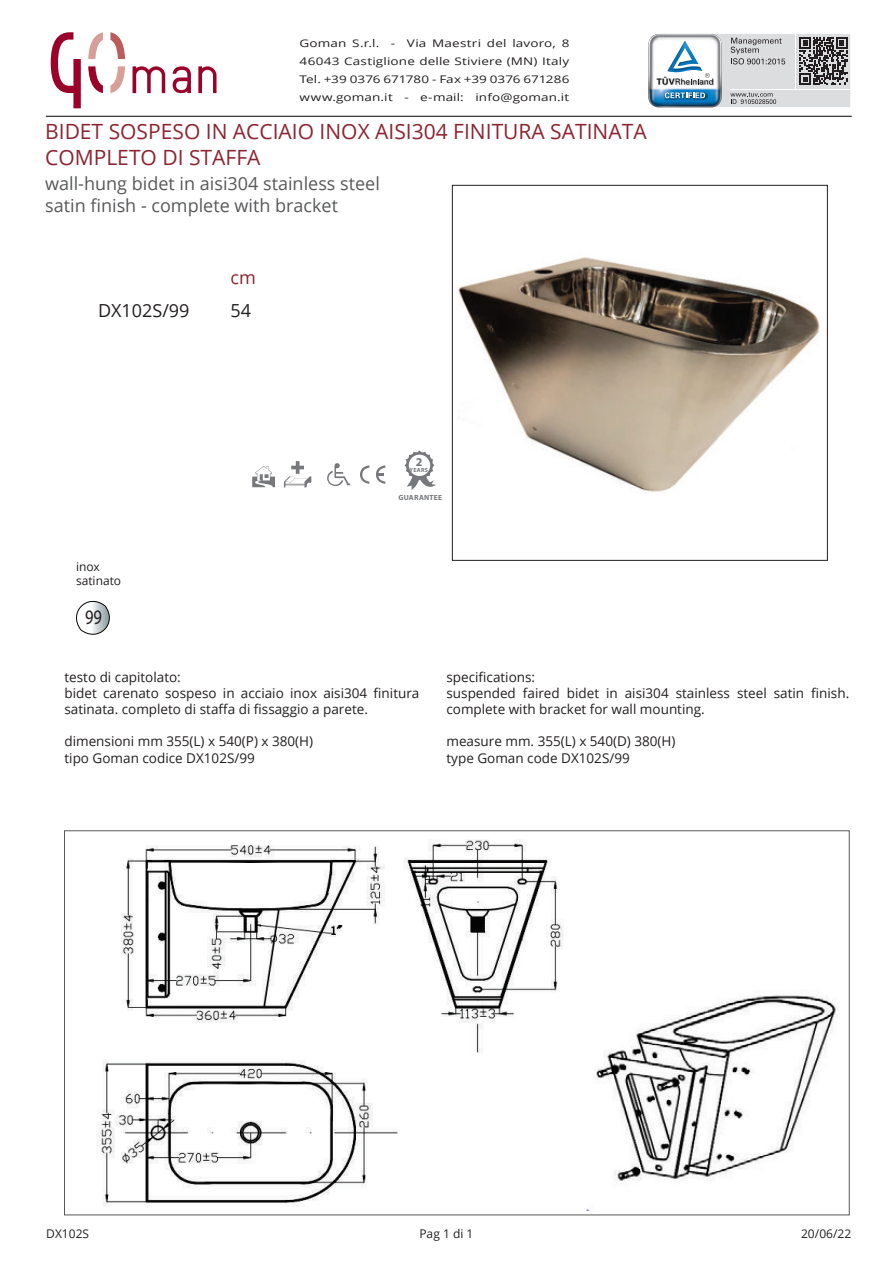
<style>
.page{position:relative;width:893px;height:1263px;background:#fff}
.page>*{position:absolute;margin:0;border:0;box-sizing:border-box;transform-origin:0 0}
.t1{font:21px/25.2px "Open Sans";color:#8d2431}
.t2{font:20.7px "Myriad Pro";color:#231f20;scale:.8 1}
.t3{font:18px/21.6px "Open Sans";color:#57585a}
.t4{font:18px "Open Sans";color:#231f20}
.t5{font:18px "Open Sans";color:#8d2431}
.t6{font:13.5px/16.2px "Open Sans";color:#231f20}
.t7{font:12px/14.4px "Open Sans";color:#231f20}
.t8{font:700 12px "Myriad Pro";color:#76787b}
.t9{font:10.5px/18px "Open Sans";letter-spacing:.01em;color:#231f20;text-align:justify;scale:1.29 1}
.t10{font:700 7.5px "Myriad Pro";letter-spacing:.025em;color:#76787b}
.t11{font:700 6px "Myriad Pro";letter-spacing:.04em;color:#76787b}
</style>
<div class="page">
<hr style="left:46px;top:116px;width:805px;height:1px;background:#231f20">
<svg style="left:648px;top:33px;width:202px;height:75px"></svg>
<svg style="left:88px;top:66px;width:15px;height:27px"></svg>
<svg style="left:198px;top:66px;width:19px;height:27px"></svg>
<svg style="left:133px;top:66px;width:32px;height:27px"></svg>
<svg style="left:173px;top:66px;width:18px;height:27px"></svg>
<svg style="left:88px;top:32px;width:15px;height:27px"></svg>
<svg style="left:110px;top:32px;width:15px;height:27px"></svg>
<svg style="left:110px;top:66px;width:15px;height:27px"></svg>
<svg style="left:51px;top:32px;width:30px;height:76px"></svg>
<img style="left:79px;top:839px;width:501px;height:377px">
<img style="left:458px;top:257px;width:362px;height:235px">
<svg style="left:360px;top:465px;width:9px;height:19px"></svg>
<svg style="left:376px;top:465px;width:9px;height:19px"></svg>
<svg style="left:327px;top:463px;width:23px;height:23px"></svg>
<svg style="left:252px;top:466px;width:23px;height:21px"></svg>
<svg style="left:284px;top:461px;width:27px;height:26px"></svg>
<div style="left:452px;top:185px;width:376px;height:375px;border:1px solid #231f20"></div>
<svg style="left:404px;top:450px;width:32px;height:40px"></svg>
<svg style="left:76px;top:600px;width:34px;height:35px"></svg>
<img style="left:586px;top:995px;width:251px;height:216px">
<p class="t9" style="left:299px;top:34px;width:211px">Goman S.r.l. - Via Maestri del lavoro, 8<br>46043 Castiglione delle Stiviere (MN) Italy Tel. +39 0376 671780 - Fax +39 0376 671286 www.goman.it - e-mail: info@goman.it</p>
<h1 class="t1" style="left:45px;top:119px;width:603px">BIDET SOSPESO IN ACCIAIO INOX AISI304 FINITURA SATINATA<br>COMPLETO DI STAFFA</h1>
<h3 class="t3" style="left:45px;top:173px;width:336px">wall-hung bidet in aisi304 stainless steel satin finish - complete with bracket</h3>
<h3 class="t4" style="left:98px;top:298px;width:93px">DX102S/99</h3>
<h3 class="t5" style="left:230px;top:266px;width:27px">cm</h3>
<h3 class="t4" style="left:230px;top:298px;width:22px">54</h3>
<p class="t7" style="left:76px;top:559px;width:47px">inox satinato</p>
<h2 class="t2" style="left:85px;top:605px;width:23px">99</h2>
<p class="t8" style="left:416px;top:454px;width:8px">2</p>
<p class="t11" style="left:410px;top:466px;width:20px">YEARS</p>
<p class="t10" style="left:399px;top:493px;width:45px">GUARANTEE</p>
<p class="t6" style="left:64px;top:668px;width:356px">testo di capitolato:<br>bidet carenato sospeso in acciaio inox aisi304 finitura satinata. completo di staffa di fissaggio a parete.</p>
<p class="t6" style="left:64px;top:733px;width:250px">dimensioni mm 355(L) x 540(P) x 380(H) tipo Goman codice DX102S/99</p>
<p class="t6" style="left:446px;top:668px;width:404px">specifications:<br>suspended faired bidet in aisi304 stainless steel satin finish. complete with bracket for wall mounting.</p>
<p class="t6" style="left:446px;top:733px;width:231px">measure mm. 355(L) x 540(D) 380(H) type Goman code DX102S/99</p>
<p class="t7" style="left:46px;top:1226px;width:44px">DX102S</p>
<p class="t7" style="left:419px;top:1226px;width:56px">Pag 1 di 1</p>
<p class="t7" style="left:801px;top:1226px;width:52px">20/06/22</p>
</div>
